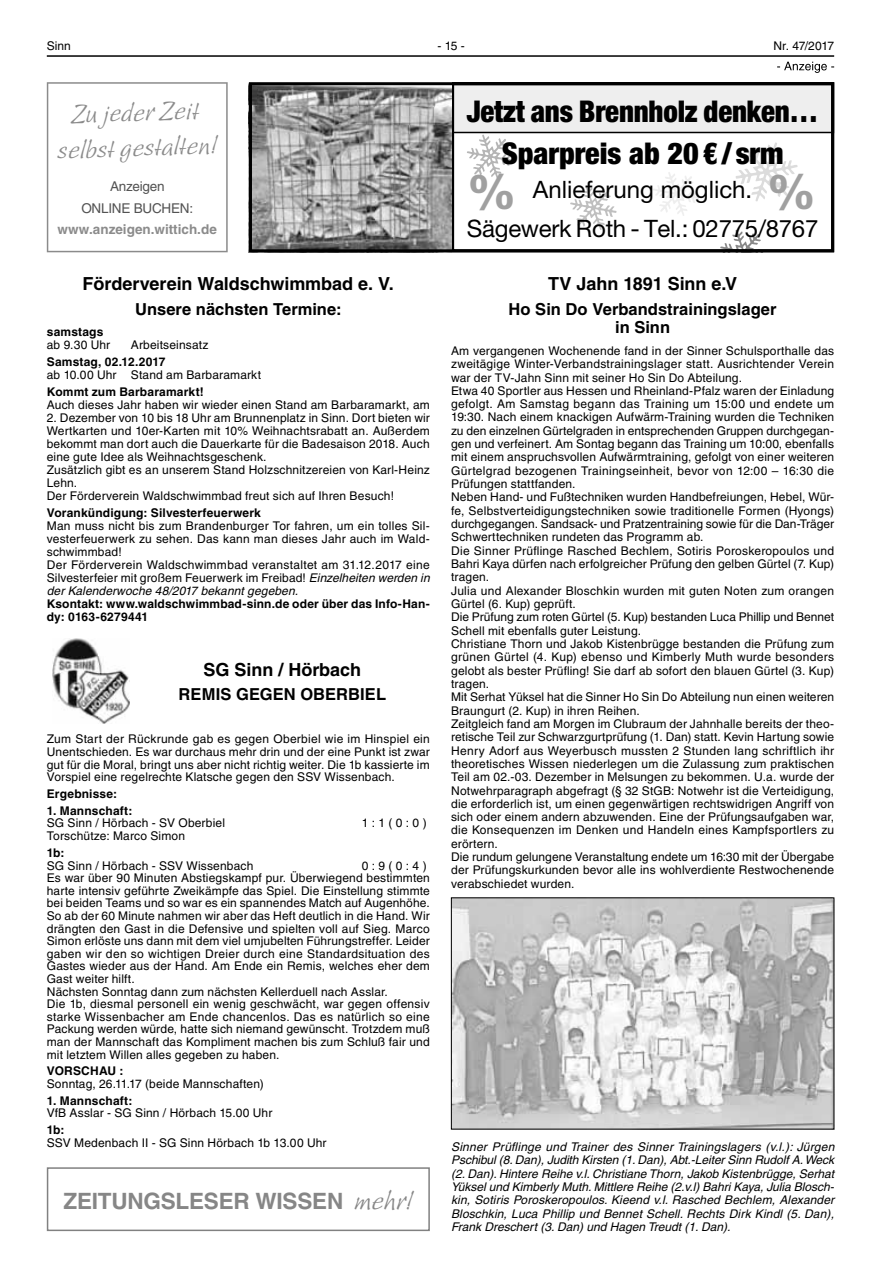
<style>
.page{position:relative;width:881px;height:1263px;background:#fff}
.page>*{position:absolute;margin:0;border:0;box-sizing:border-box;transform-origin:0 0}
.t1{font:800 48.75px "Helvetica Neue LT";color:#a0a0a0}
.t2{font:900 condensed 30px/41.5px "Helvetica Neue LT";letter-spacing:-.005em;color:#000;text-align:center;scale:.96 1}
.t3{font:24.9px/35.1px "Linotype Sallwey Script";color:#8b8b8b;text-align:center}
.t4{font:24px/38.5px "Helvetica Neue LT";letter-spacing:-.01em;color:#000;text-align:center}
.t5{font:700 22.5px "Helvetica LT";letter-spacing:-.01em;color:#868686}
.t6{font:700 18px "Helvetica LT";letter-spacing:-.005em;color:#000}
.t7{font:700 16.5px/18.1px "Helvetica LT";color:#000;text-align:center}
.t8{font:700 13.5px "Helvetica LT";color:#8b8b8b}
.t9{font:13.5px/22.5px "Helvetica LT";letter-spacing:-.015em;color:#535353;text-align:center}
.t10{font:12px/13.4px "Helvetica LT";letter-spacing:.015em;color:#000}
.t11{font:italic 12px/13.4px "Helvetica LT";color:#000;text-align:justify}
.t12{font:700 12px/12.9px "Helvetica LT";letter-spacing:.015em;color:#000}
.s1{font-style:italic}
.s2{font-family:"Linotype Sallwey Script";font-weight:400;font-size:25.5px}
</style>
<div class="page">
<hr style="left:47px;top:55px;width:786px;height:2px;background:#000">
<img style="left:53px;top:638px;width:76px;height:85px">
<img style="left:453px;top:900px;width:378px;height:227px">
<svg style="left:720px;top:230px;width:41px;height:18px"></svg>
<svg style="left:653px;top:172px;width:46px;height:44px"></svg>
<svg style="left:570px;top:186px;width:46px;height:44px"></svg>
<svg style="left:467px;top:135px;width:46px;height:44px"></svg>
<svg style="left:736px;top:142px;width:61px;height:60px"></svg>
<div style="left:451px;top:83px;width:382px;height:49px;background:#eee"></div>
<div style="left:451px;top:82px;width:382px;height:51px;border:2px solid #000"></div>
<img style="left:253px;top:86px;width:198px;height:162px">
<div style="left:249px;top:82px;width:584px;height:170px;border:3px solid #000"></div>
<svg style="left:777px;top:62px;width:56px;height:11px"></svg>
<div style="left:47px;top:1167px;width:382px;height:64px;border:2px solid #818181"></div>
<svg style="left:47px;top:82px;width:180px;height:170px"></svg>
<p class="t10" style="left:47px;top:40px;width:26px">Sinn</p>
<p class="t10" style="left:437px;top:40px;width:29px">-15-</p>
<p class="t10" style="left:773px;top:40px;width:62px">Nr. 47/2017</p>
<h3 class="t3" style="left:56px;top:97px;width:161px;rotate:-2deg">Zu jeder Zeit selbst gestalten!</h3>
<p class="t9" style="left:81px;top:175px;width:113px">Anzeigen<br>ONLINE BUCHEN:</p>
<p class="t8" style="left:58px;top:221px;width:161px">www.anzeigen.wittich.de</p>
<h3 class="t6" style="left:83px;top:278px;width:313px">Förderverein Waldschwimmbad e. V.</h3>
<h3 class="t7" style="left:135px;top:301px;width:208px">Unsere nächsten Termine:</h3>
<p class="t12" style="left:47px;top:327px;width:58px">samstags</p>
<p class="t10" style="left:47px;top:339px;width:65px">ab 9.30 Uhr</p>
<p class="t10" style="left:131px;top:339px;width:79px">Arbeitseinsatz</p>
<p class="t12" style="left:47px;top:357px;width:120px">Samstag, 02.12.2017</p>
<p class="t10" style="left:47px;top:369px;width:216px">ab 10.00 Uhr Stand am Barbaramarkt</p>
<p class="t12" style="left:47px;top:387px;width:158px">Kommt zum Barbaramarkt!</p>
<p class="t10" style="left:47px;top:399px;width:384px">Auch dieses Jahr haben wir wieder einen Stand am Barbaramarkt, am</p>
<p class="t10" style="left:47px;top:413px;width:384px;line-height:12.9px">2. Dezember von 10 bis 18 Uhr am Brunnenplatz in Sinn. Dort bieten wir Wertkarten und 10er-Karten mit 10% Weihnachtsrabatt an. Außerdem bekommt man dort auch die Dauerkarte für die Badesaison 2018. Auch eine gute Idee als Weihnachtsgeschenk.<br>Zusätzlich gibt es an unserem Stand Holzschnitzereien von Karl-Heinz Lehn.<br>Der Förderverein Waldschwimmbad freut sich auf Ihren Besuch!</p>
<p class="t12" style="left:47px;top:508px;width:215px">Vorankündigung: Silvesterfeuerwerk</p>
<p class="t10" style="left:47px;top:521px;width:384px;line-height:12.9px">Man muss nicht bis zum Brandenburger Tor fahren, um ein tolles Sil&shy;vesterfeuerwerk zu sehen. Das kann man dieses Jahr auch im Wald&shy;schwimmbad!<br>Der Förderverein Waldschwimmbad veranstaltet am 31.12.2017 eine Silvesterfeier mit großem Feuerwerk im Freibad! <span class="s1">Einzelheiten werden in der Kalenderwoche 48/2017 bekannt gegeben.</span></p>
<p class="t12" style="left:47px;top:599px;width:384px">Ksontakt: www.waldschwimmbad-sinn.de oder über das Info-Han&shy;dy: 0163-6279441</p>
<h3 class="t6" style="left:203px;top:663px;width:159px">SG Sinn / Hörbach</h3>
<h3 class="t7" style="left:178px;top:687px;width:209px">REMIS GEGEN OBERBIEL</h3>
<p class="t10" style="left:47px;top:734px;width:384px;line-height:12.6px;text-align:justify">Zum Start der Rückrunde gab es gegen Oberbiel wie im Hinspiel ein Unentschieden. Es war durchaus mehr drin und der eine Punkt ist zwar gut für die Moral, bringt uns aber nicht richtig weiter. Die 1b kassierte im Vorspiel eine regelrechte Klatsche gegen den SSV Wissenbach.</p>
<p class="t12" style="left:47px;top:789px;width:72px">Ergebnisse:</p>
<p class="t12" style="left:47px;top:805px;width:87px">1. Mannschaft:</p>
<p class="t10" style="left:47px;top:818px;width:180px">SG Sinn / Hörbach - SV Oberbiel</p>
<p class="t10" style="left:362px;top:818px;width:66px">1:1(0:0)</p>
<p class="t10" style="left:47px;top:830px;width:140px">Torschütze: Marco Simon</p>
<p class="t12" style="left:47px;top:847px;width:19px">1b:</p>
<p class="t10" style="left:47px;top:860px;width:208px">SG Sinn / Hörbach - SSV Wissenbach</p>
<p class="t10" style="left:47px;top:860px;width:384px;line-height:12.6px;text-indent:315px">0:9(0:4)<br>Es war über 90 Minuten Abstiegskampf pur. Überwiegend bestimmten harte intensiv geführte Zweikämpfe das Spiel. Die Einstellung stimmte bei beiden Teams und so war es ein spannendes Match auf Augenhöhe.<br>So ab der 60 Minute nahmen wir aber das Heft deutlich in die Hand. Wir drängten den Gast in die Defensive und spielten voll auf Sieg. Marco Simon erlöste uns dann mit dem viel umjubelten Führungstreffer. Leider gaben wir den so wichtigen Dreier durch eine Standardsituation des Gastes wieder aus der Hand. Am Ende ein Remis, welches eher dem Gast weiter hilft.<br>Nächsten Sonntag dann zum nächsten Kellerduell nach Asslar.<br>Die 1b, diesmal personell ein wenig geschwächt, war gegen offensiv starke Wissenbacher am Ende chancenlos. Das es natürlich so eine Packung werden würde, hatte sich niemand gewünscht. Trotzdem muß man der Mannschaft das Kompliment machen bis zum Schluß fair und mit letztem Willen alles gegeben zu haben.</p>
<p class="t12" style="left:47px;top:1066px;width:78px">VORSCHAU :</p>
<p class="t10" style="left:47px;top:1078px;width:218px">Sonntag, 26.11.17 (beide Mannschaften)</p>
<p class="t12" style="left:47px;top:1095px;width:87px">1. Mannschaft:</p>
<p class="t10" style="left:47px;top:1108px;width:227px">VfB Asslar - SG Sinn / Hörbach 15.00 Uhr</p>
<p class="t12" style="left:47px;top:1125px;width:19px">1b:</p>
<p class="t10" style="left:47px;top:1137px;width:281px">SSV Medenbach II - SG Sinn Hörbach 1b 13.00 Uhr</p>
<h3 class="t5" style="left:63px;top:1193px;width:351px">ZEITUNGSLESER WISSEN <span class="s2">mehr!</span></h3>
<h2 class="t2" style="left:466px;top:90px;width:367px">Jetzt ans Brennholz denken…<br>Sparpreis ab 20€/srm</h2>
<h3 class="t4" style="left:466px;top:170px;width:353px">Anlieferung möglich.<br>Sägewerk Roth - Tel.: 02775/8767</h3>
<h1 class="t1" style="left:466px;top:163px;width:51px">%</h1>
<h1 class="t1" style="left:766px;top:163px;width:51px">%</h1>
<h3 class="t6" style="left:548px;top:278px;width:190px">TV Jahn 1891 Sinn e.V</h3>
<h3 class="t7" style="left:508px;top:302px;width:269px">Ho Sin Do Verbandstrainingslager in Sinn</h3>
<p class="t10" style="left:451px;top:345px;width:384px">Am vergangenen Wochenende fand in der Sinner Schulsporthalle das zweitägige Winter-Verbandstrainingslager statt. Ausrichtender Verein war der TV-Jahn Sinn mit seiner Ho Sin Do Abteilung.<br>Etwa 40 Sportler aus Hessen und Rheinland-Pfalz waren der Einladung gefolgt. Am Samstag begann das Training um 15:00 und endete um 19:30. Nach einem knackigen Aufwärm-Training wurden die Techniken zu den einzelnen Gürtelgraden in entsprechenden Gruppen durchgegan&shy;gen und verfeinert. Am Sontag begann das Training um 10:00, ebenfalls mit einem anspruchsvollen Aufwärmtraining, gefolgt von einer weiteren Gürtelgrad bezogenen Trainingseinheit, bevor von 12:00 – 16:30 die Prüfungen stattfanden.<br>Neben Hand- und Fußtechniken wurden Handbefreiungen, Hebel, Wür&shy;fe, Selbstverteidigungstechniken sowie traditionelle Formen (Hyongs) durchgegangen. Sandsack- und Pratzentraining sowie für die Dan-Träger Schwerttechniken rundeten das Programm ab.<br>Die Sinner Prüflinge Rasched Bechlem, Sotiris Poroskeropoulos und Bahri Kaya dürfen nach erfolgreicher Prüfung den gelben Gürtel (7. Kup) tragen.<br>Julia und Alexander Bloschkin wurden mit guten Noten zum orangen Gürtel (6. Kup) geprüft.<br>Die Prüfung zum roten Gürtel (5. Kup) bestanden Luca Phillip und Bennet Schell mit ebenfalls guter Leistung.<br>Christiane Thorn und Jakob Kistenbrügge bestanden die Prüfung zum grünen Gürtel (4. Kup) ebenso und Kimberly Muth wurde besonders gelobt als bester Prüfling! Sie darf ab sofort den blauen Gürtel (3. Kup) tragen.<br>Mit Serhat Yüksel hat die Sinner Ho Sin Do Abteilung nun einen weiteren Braungurt (2. Kup) in ihren Reihen.<br>Zeitgleich fand am Morgen im Clubraum der Jahnhalle bereits der theo&shy;retische Teil zur Schwarzgurtprüfung (1. Dan) statt. Kevin Hartung sowie Henry Adorf aus Weyerbusch mussten 2 Stunden lang schriftlich ihr theoretisches Wissen niederlegen um die Zulassung zum praktischen Teil am 02.-03. Dezember in Melsungen zu bekommen. U.a. wurde der Notwehrparagraph abgefragt (§ 32 StGB: Notwehr ist die Verteidigung, die erforderlich ist, um einen gegenwärtigen rechtswidrigen Angriff von sich oder einem andern abzuwenden. Eine der Prüfungsaufgaben war, die Konsequenzen im Denken und Handeln eines Kampfsportlers zu erörtern.<br>Die rundum gelungene Veranstaltung endete um 16:30 mit der Übergabe der Prüfungskurkunden bevor alle ins wohlverdiente Restwochenende verabschiedet wurden.</p>
<p class="t11" style="left:451px;top:1140px;width:384px">Sinner Prüflinge und Trainer des Sinner Trainingslagers (v.l.): Jürgen Pschibul (8. Dan), Judith Kirsten (1. Dan), Abt.-Leiter Sinn Rudolf A.Weck (2. Dan). Hintere Reihe v.l. Christiane Thorn, Jakob Kistenbrügge, Serhat Yüksel und Kimberly Muth. Mittlere Reihe (2.v.l) Bahri Kaya, Julia Blosch&shy;kin, Sotiris Poroskeropoulos. Kieend v.l. Rasched Bechlem, Alexander Bloschkin, Luca Phillip und Bennet Schell. Rechts Dirk Kindl (5. Dan), Frank Dreschert (3. Dan) und Hagen Treudt (1. Dan).</p>
</div>
